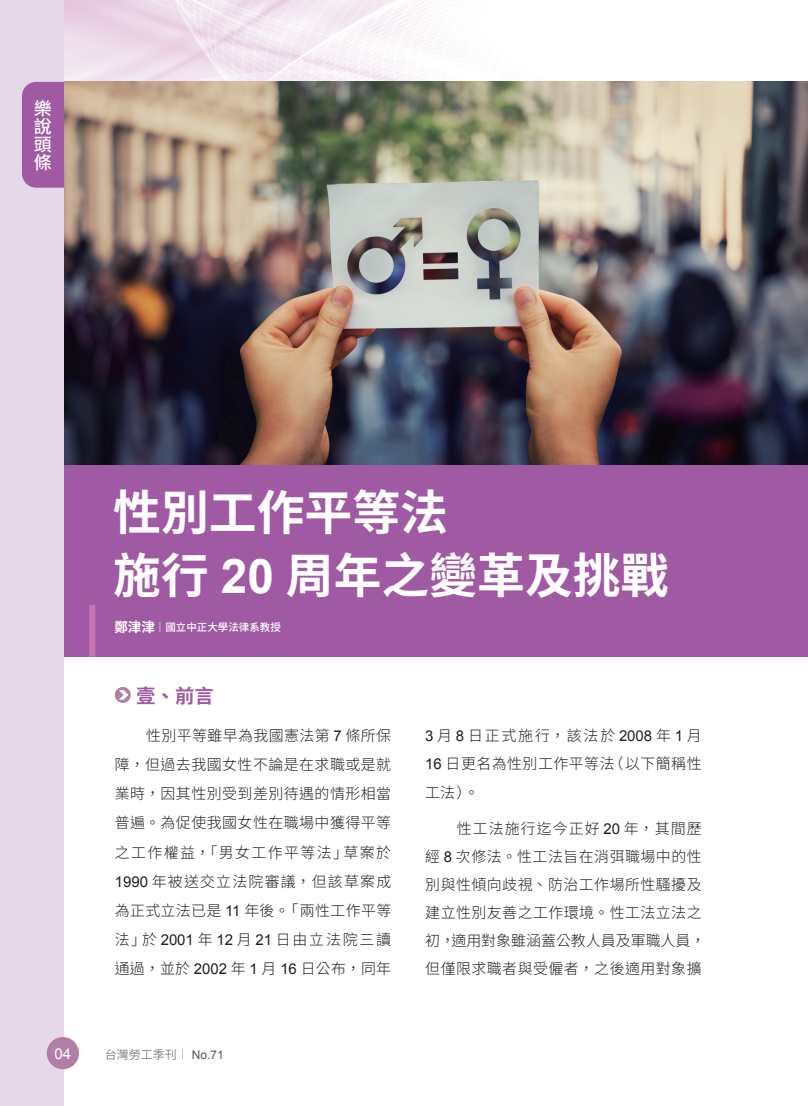
<style>
.page{position:relative;width:808px;height:1106px;background:#fff}
.page>*{position:absolute;margin:0;border:0;box-sizing:border-box;transform-origin:0 0}
.刊頭{font:700 47.85px/62.7px "Noto Sans CJ Ktc";color:#fff}
.壹{font:700 19.35px "Noto Sans CJ Ktc";color:#a05aa4}
.t1{font:500 18px/18px "Noto Sans CJ Ktc";color:#fff;text-align:justify}
.N內文{font:300 15px/29.2px "Noto Sans CJ Ktc";letter-spacing:.03em;color:#231f20;text-align:justify}
.t2{font:15px "Arial";color:#fff}
.t3{font:300 12px "Noto Sans CJ Ktc";color:#57585a}
.作者{font:500 10.5px "Noto Sans CJ Ktc";color:#fff}
.s1{font-family:"Arial"}
.s2{font-weight:700;font-size:13.5px}
.s3{font-weight:700}
.s4{font-family:"Arial";font-weight:400}
.s5{font-family:"Adobe Ming Std"}
</style>
<div class="page">
<img style="left:64px;top:0;width:744px;height:82px">
<div style="left:0;top:0;width:64px;height:1106px;background:#e6d7e9"></div>
<div style="left:22px;top:82px;width:42px;height:106px;background:#a05aa4"></div>
<div style="left:47px;top:1037px;width:32px;height:32px;background:#b07fa7;border-radius:50%"></div>
<img style="left:64px;top:82px;width:744px;height:383px">
<div style="left:64px;top:465px;width:744px;height:191px;background:#a05aa4"></div>
<div style="left:89px;top:605px;width:6px;height:51px;background:#c476b0"></div>
<svg style="left:115px;top:687px;width:16px;height:16px"></svg>
<svg style="left:119px;top:690px;width:9px;height:9px"></svg>
<p class="t1" style="left:34px;top:99px;width:19px">樂說頭條</p>
<p class="刊頭" style="left:113px;top:482px;width:557px">性別工作平等法<br>施行 <span class="s1">20</span> 周年之變革及挑戰</p>
<p class="作者" style="left:114px;top:621px;width:168px"><span class="s2">鄭津津</span><span class="s3">｜</span>國立中正大學法律系教授</p>
<p class="壹" style="left:136px;top:685px;width:79px">壹、前言</p>
<p class="N內文" style="left:115px;top:721px;width:278px;text-indent:32px">性別平等雖早為我國憲法第 <span class="s4">7</span> 條所保障，但過去我國女性不論是在求職或是就業時，因其性別受到差別待遇的情形相當普遍。為促使我國女性在職場中獲得平等之工作權益，「男女工作平等法」草案於<span class="s4">1990</span> 年被送交立法院審議，但該草案成為正式立法已是 <span class="s4">11</span> 年後。「兩性工作平等法」於 <span class="s4">2001</span> 年 <span class="s4">12</span> 月 <span class="s4">21</span> 日由立法院三讀通過，並於 <span class="s4">2002</span> 年 <span class="s4">1</span> 月 <span class="s4">16</span> 日公布，同年</p>
<p class="N內文" style="left:425px;top:722px;width:278px;line-height:28px"><span class="s4">3</span> 月 <span class="s4">8</span> 日正式施行，該法於 <span class="s4">2008</span> 年 <span class="s4">1</span> 月<span class="s4">16</span> 日更名為性別工作平等法（以下簡稱性工法）。</p>
<p class="N內文" style="left:425px;top:815px;width:282px;line-height:28px;text-align:left;text-indent:32px">性工法施行迄今正好 <span class="s4">20</span> 年，其間歷經 <span class="s4">8</span> 次修法。性工法旨在消弭職場中的性別與性傾向歧視、防治工作場所性騷擾及建立性別友善之工作環境。性工法立法之初，適用對象雖涵蓋公教人員及軍職人員，但僅限求職者與受僱者，之後適用對象擴</p>
<p class="t2" style="left:54px;top:1043px;width:18px">04</p>
<p class="t3" style="left:105px;top:1047px;width:121px">台灣勞工季刊<span class="s5">｜</span> <span class="s4">No.71</span></p>
</div>
